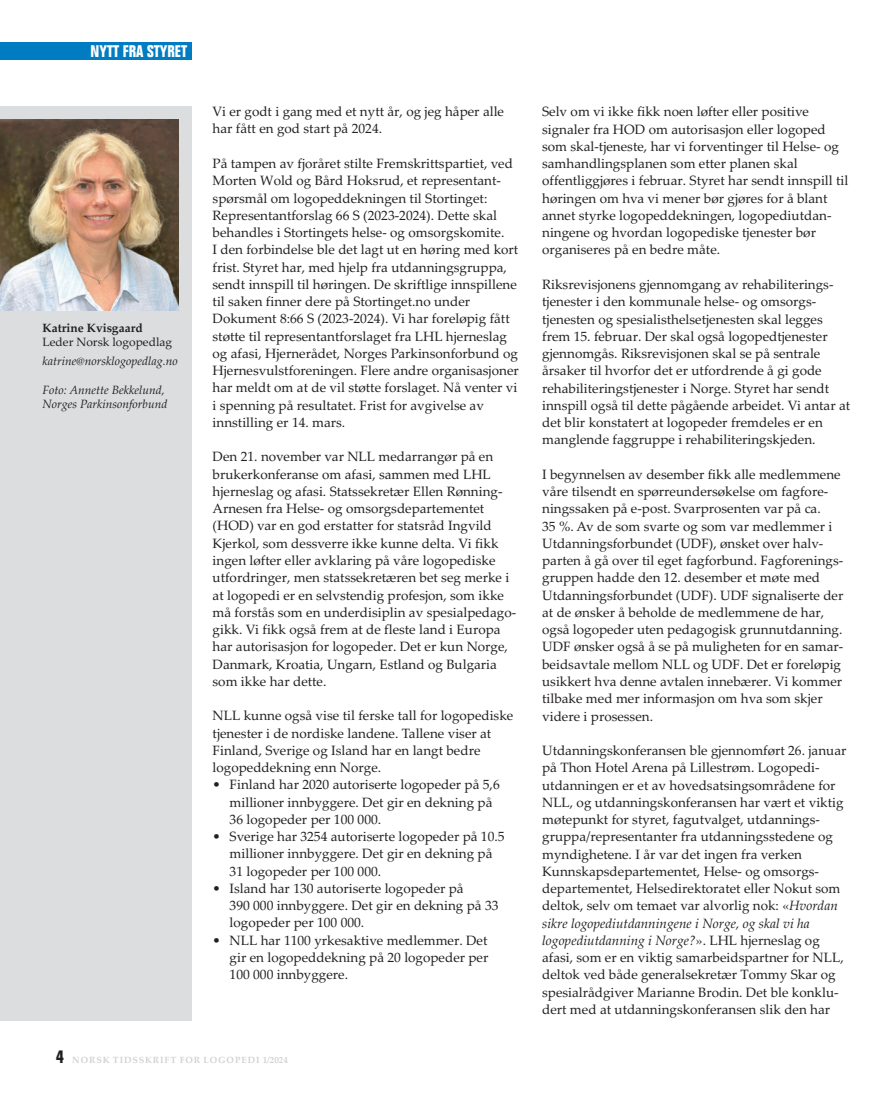
<style>
.page{position:relative;width:893px;height:1106px;background:#fff}
.page>*{position:absolute;margin:0;border:0;box-sizing:border-box;transform-origin:0 0}
.t1{font:700 condensed 16.5px "Folio";color:#fff}
.t2{font:13.5px/17.2px "Palatino Linotype";color:#231f20}
.t3{font:italic 12px/14.4px "Palatino Linotype";color:#231f20}
.t4{font:12px "Palatino Linotype";color:#231f20}
.t5{font:700 12px "Palatino Linotype";color:#231f20}
.t6{font:700 9px "Palatino Linotype";letter-spacing:.1em;color:#d1d2d4}
.s1{font-family:"Folio";font-stretch:condensed;font-size:18px;color:#231f20}
.s2{font-style:italic}
</style>
<div class="page">
<div style="left:0;top:106px;width:191px;height:914px;background:#dcdddf"></div>
<div style="left:0;top:43px;width:191px;height:17px;background:#007cc2"></div>
<img style="left:0;top:119px;width:179px;height:191px">
<p class="t1" style="left:91px;top:42px;width:98px">NYTT FRA STYRET</p>
<p class="t5" style="left:43px;top:319px;width:102px">Katrine Kvisgaard</p>
<p class="t4" style="left:43px;top:334px;width:131px">Leder Norsk logopedlag</p>
<p class="t3" style="left:43px;top:353px;width:137px">katrine@norsklogopedlag.no</p>
<p class="t3" style="left:43px;top:382px;width:126px">Foto: Annette Bekkelund,<br>Norges Parkinsonforbund</p>
<p class="t2" style="left:213px;top:102px;width:293px">Vi er godt i gang med et nytt år, og jeg håper alle har fått en god start på 2024.</p>
<p class="t2" style="left:213px;top:154px;width:308px">På tampen av fjoråret stilte Fremskrittspartiet, ved Morten Wold og Bård Hoksrud, et representant&shy;spørsmål om logopeddekningen til Stortinget:<br>Representantforslag 66 S (2023-2024). Dette skal behandles i Stortingets helse- og omsorgskomite.<br>I den forbindelse ble det lagt ut en høring med kort frist. Styret har, med hjelp fra utdanningsgruppa, sendt innspill til høringen. De skriftlige innspillene til saken finner dere på Stortinget.no under Dokument 8:66 S (2023-2024). Vi har foreløpig fått støtte til representantforslaget fra LHL hjerneslag og afasi, Hjernerådet, Norges Parkinsonforbund og Hjernesvulstforeningen. Flere andre organisasjoner har meldt om at de vil støtte forslaget. Nå venter vi i spenning på resultatet. Frist for avgivelse av innstilling er 14. mars.</p>
<p class="t2" style="left:213px;top:447px;width:305px">Den 21. november var NLL medarrangør på en brukerkonferanse om afasi, sammen med LHL hjerneslag og afasi. Statssekretær Ellen Rønning-Arnesen fra Helse- og omsorgsdepartementet (HOD) var en god erstatter for statsråd Ingvild Kjerkol, som dessverre ikke kunne delta. Vi fikk ingen løfter eller avklaring på våre logopediske utfordringer, men statssekretæren bet seg merke i at logopedi er en selvstendig profesjon, som ikke må forstås som en underdisiplin av spesialpedago&shy;gikk. Vi fikk også frem at de fleste land i Europa har autorisasjon for logopeder. Det er kun Norge, Danmark, Kroatia, Ungarn, Estland og Bulgaria som ikke har dette.</p>
<p class="t2" style="left:213px;top:706px;width:302px">NLL kunne også vise til ferske tall for logopediske tjenester i de nordiske landene. Tallene viser at Finland, Sverige og Island har en langt bedre logopeddekning enn Norge.</p>
<p class="t2" style="left:230px;top:775px;width:272px;text-indent:-17px">• Finland har 2020 autoriserte logopeder på 5,6 millioner innbyggere. Det gir en dekning på<br>36 logopeder per 100 000.</p>
<p class="t2" style="left:230px;top:827px;width:276px;text-indent:-17px">• Sverige har 3254 autoriserte logopeder på 10.5 millioner innbyggere. Det gir en dekning på<br>31 logopeder per 100 000.</p>
<p class="t2" style="left:230px;top:879px;width:270px;text-indent:-17px">• Island har 130 autoriserte logopeder på<br>390 000 innbyggere. Det gir en dekning på 33 logopeder per 100 000.</p>
<p class="t2" style="left:230px;top:931px;width:260px;text-align:justify;text-indent:-17px">• NLL har 1100 yrkesaktive medlemmer. Det gir en logopeddekning på 20 logopeder per 100 000 innbyggere.</p>
<p class="t6" style="left:56px;top:1054px;width:233px"><span class="s1">4</span> NORSK TIDSSKRIFT FOR LOGOPEDI 1/2024</p>
<p class="t2" style="left:542px;top:103px;width:308px">Selv om vi ikke fikk noen løfter eller positive signaler fra HOD om autorisasjon eller logoped som skal-tjeneste, har vi forventinger til Helse- og samhandlingsplanen som etter planen skal offentliggjøres i februar. Styret har sendt innspill til høringen om hva vi mener bør gjøres for å blant annet styrke logopeddekningen, logopediutdan&shy;ningene og hvordan logopediske tjenester bør organiseres på en bedre måte.</p>
<p class="t2" style="left:542px;top:275px;width:310px">Riksrevisjonens gjennomgang av rehabiliterings&shy;tjenester i den kommunale helse- og omsorgs&shy;tjenesten og spesialisthelsetjenesten skal legges frem 15. februar. Der skal også logopedtjenester gjennomgås. Riksrevisjonen skal se på sentrale årsaker til hvorfor det er utfordrende å gi gode rehabiliteringstjenester i Norge. Styret har sendt innspill også til dette pågående arbeidet. Vi antar at det blir konstatert at logopeder fremdeles er en manglende faggruppe i rehabiliteringskjeden.</p>
<p class="t2" style="left:542px;top:465px;width:303px">I begynnelsen av desember fikk alle medlemmene våre tilsendt en spørreundersøkelse om fagfore&shy;ningssaken på e-post. Svarprosenten var på ca.<br>35 %. Av de som svarte og som var medlemmer i Utdanningsforbundet (UDF), ønsket over halv&shy;parten å gå over til eget fagforbund. Fagforenings&shy;gruppen hadde den 12. desember et møte med Utdanningsforbundet (UDF). UDF signaliserte der at de ønsker å beholde de medlemmene de har, også logopeder uten pedagogisk grunnutdanning.<br>UDF ønsker også å se på muligheten for en samar&shy;beidsavtale mellom NLL og UDF. Det er foreløpig usikkert hva denne avtalen innebærer. Vi kommer tilbake med mer informasjon om hva som skjer videre i prosessen.</p>
<p class="t2" style="left:542px;top:741px;width:306px">Utdanningskonferansen ble gjennomført 26. januar på Thon Hotel Arena på Lillestrøm. Logopedi&shy;utdanningen er et av hovedsatsingsområdene for NLL, og utdanningskonferansen har vært et viktig møtepunkt for styret, fagutvalget, utdannings&shy;gruppa/representanter fra utdanningsstedene og myndighetene. I år var det ingen fra verken Kunnskapsdepartementet, Helse- og omsorgs&shy;departementet, Helsedirektoratet eller Nokut som deltok, selv om temaet var alvorlig nok: «<span class="s2">Hvordan sikre logopediutdanningene i Norge, og skal vi ha logopediutdanning i Norge?</span>». LHL hjerneslag og afasi, som er en viktig samarbeidspartner for NLL, deltok ved både generalsekretær Tommy Skar og spesialrådgiver Marianne Brodin. Det ble konklu&shy;dert med at utdanningskonferansen slik den har</p>
</div>
